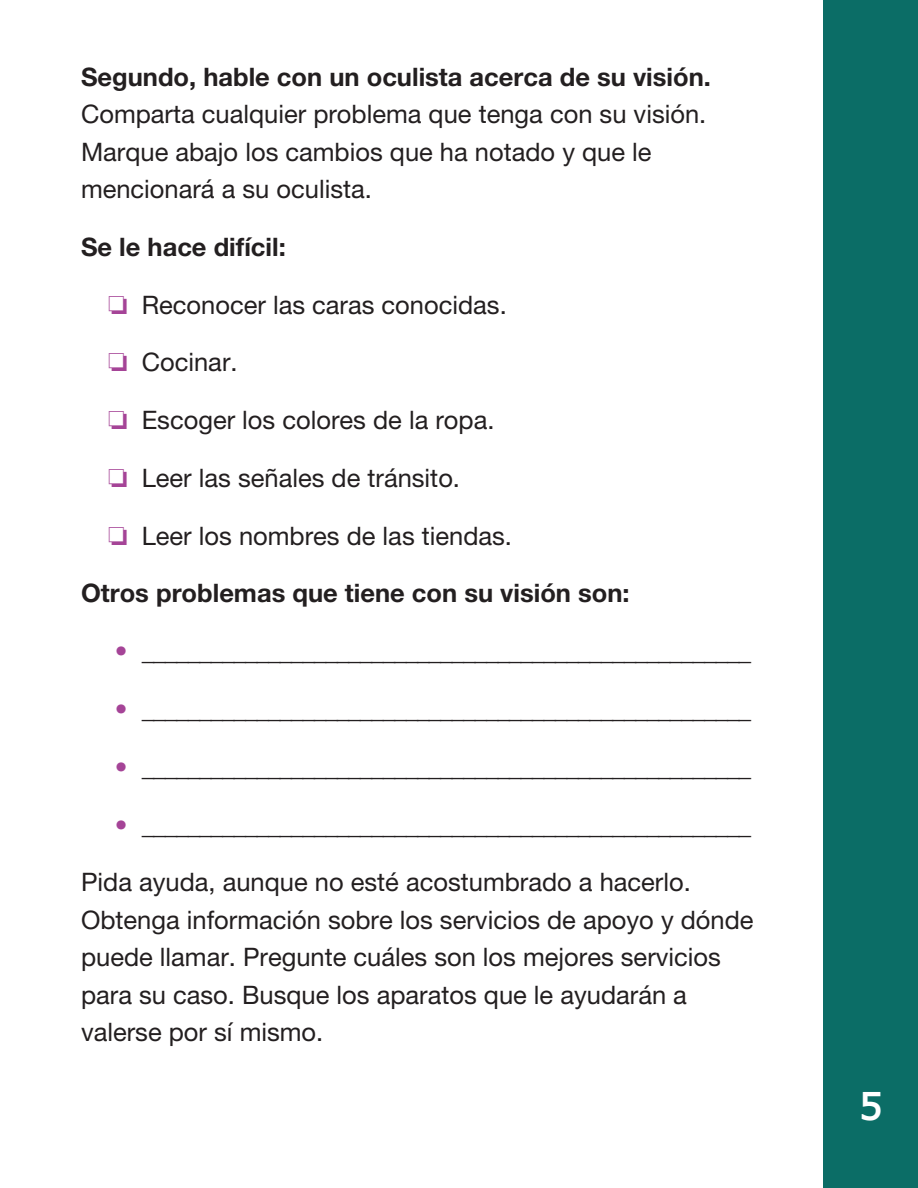
<style>
.page{position:relative;width:918px;height:1188px;background:#fff}
.page>*{position:absolute;margin:0;border:0;box-sizing:border-box;transform-origin:0 0}
.t1{font:700 39px "AP Hont";color:#fff}
.t2{font:25.5px/37.5px "Helvetica Neue LT Pro";color:#231f20}
.t3{font:700 25.5px "Helvetica Neue LT Pro";color:#231f20}
.t4{font:25.5px "Helvetica Neue LT Pro";color:#a54497}
.s1{color:#a54497}
</style>
<div class="page">
<div style="left:824px;top:0;width:94px;height:1188px;background:#0b6d66"></div>
<h3 class="t3" style="left:81px;top:61px;width:631px">Segundo, hable con un oculista acerca de su visión.</h3>
<p class="t2" style="left:81px;top:95px;width:627px">Comparta cualquier problema que tenga con su visión.<br>Marque abajo los cambios que ha notado y que le mencionará a su oculista.</p>
<h3 class="t3" style="left:81px;top:231px;width:206px">Se le hace difícil:</h3>
<p class="t2" style="left:108px;top:286px;width:400px"><span class="s1">❏</span> Reconocer las caras conocidas.</p>
<p class="t2" style="left:142px;top:343px;width:97px">Cocinar.</p>
<p class="t2" style="left:142px;top:401px;width:354px">Escoger los colores de la ropa.</p>
<p class="t2" style="left:142px;top:459px;width:320px">Leer las señales de tránsito.</p>
<p class="t2" style="left:142px;top:517px;width:372px">Leer los nombres de las tiendas.</p>
<h3 class="t3" style="left:81px;top:578px;width:550px">Otros problemas que tiene con su visión son:</h3>
<p class="t4" style="left:115px;top:636px;width:14px">•</p>
<p class="t2" style="left:142px;top:632px;width:611px">_____________________________________________________</p>
<p class="t4" style="left:115px;top:694px;width:14px">•</p>
<p class="t2" style="left:142px;top:690px;width:611px">_____________________________________________________</p>
<p class="t4" style="left:115px;top:751px;width:14px">•</p>
<p class="t2" style="left:142px;top:748px;width:611px">_____________________________________________________</p>
<p class="t4" style="left:115px;top:809px;width:14px">•</p>
<p class="t2" style="left:142px;top:805px;width:611px">_____________________________________________________</p>
<p class="t2" style="left:81px;top:863px;width:674px">Pida ayuda, aunque no esté acostumbrado a hacerlo.<br>Obtenga información sobre los servicios de apoyo y dónde puede llamar. Pregunte cuáles son los mejores servicios para su caso. Busque los aparatos que le ayudarán a valerse por sí mismo.</p>
<h1 class="t1" style="left:858px;top:1079px;width:26px">5</h1>
</div>
